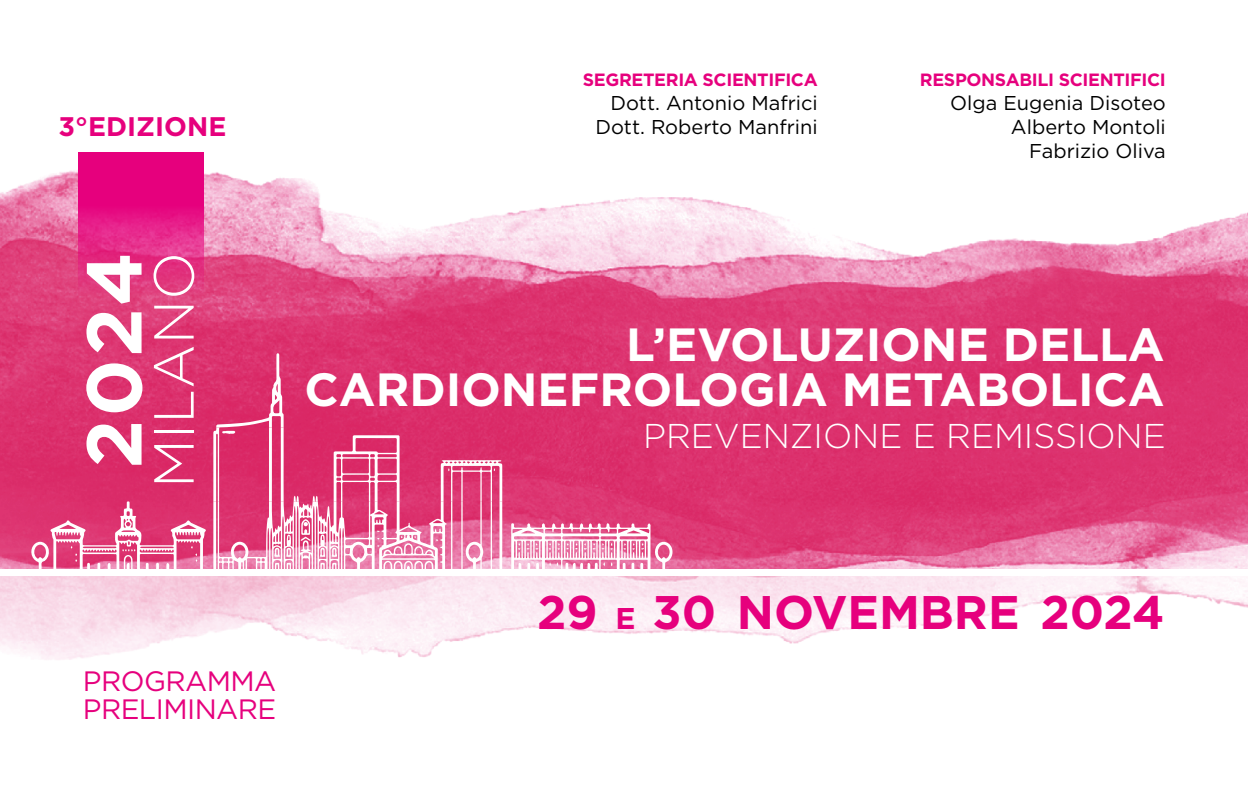
<style>
.page{position:relative;width:1248px;height:794px;background:#fff}
.page>*{position:absolute;margin:0;border:0;box-sizing:border-box;transform-origin:0 0}
.t1{font:300 56.2px "Gotham";color:#fff}
.t2{font:700 47px "Gotham";color:#e6007d}
.t3{font:700 46.4px/44.4px "Gotham";color:#fff;text-align:right}
.t4{font:300 34.4px "Gotham";color:#fff}
.t5{font:28px/28px "Gotham";letter-spacing:-.02em;color:#e6007d}
.t6{font:700 26.8px "Gotham";color:#e6007d}
.t7{font:20px/24px "Gotham";color:#000;text-align:right}
.t8{font:700 17.8px "Gotham";letter-spacing:-.02em;color:#e6007d}
.s1{font-size:30px}
</style>
<div class="page">
<img style="left:0;top:152px;width:1247px;height:417px">
<svg style="left:0;top:576px;width:1247px;height:84px"></svg>
<svg style="left:78px;top:153px;width:125px;height:143px;background:#e51782"></svg>
<svg style="left:86px;top:256px;width:56px;height:167px"></svg>
<svg style="left:26px;top:423px;width:655px;height:146px;background:#e15285"></svg>
<svg style="left:127px;top:353px;width:375px;height:216px;background:#e15385"></svg>
<svg style="left:222px;top:431px;width:13px;height:3px"></svg>
<svg style="left:191px;top:546px;width:6px;height:16px"></svg>
<svg style="left:71px;top:546px;width:6px;height:16px"></svg>
<svg style="left:122px;top:549px;width:13px;height:2px"></svg>
<svg style="left:549px;top:562px;width:9px;height:4px"></svg>
<svg style="left:526px;top:543px;width:3px;height:6px"></svg>
<svg style="left:601px;top:543px;width:3px;height:6px"></svg>
<svg style="left:535px;top:543px;width:3px;height:6px"></svg>
<svg style="left:610px;top:543px;width:3px;height:7px"></svg>
<svg style="left:548px;top:543px;width:3px;height:7px"></svg>
<svg style="left:632px;top:543px;width:3px;height:7px"></svg>
<svg style="left:566px;top:543px;width:3px;height:6px"></svg>
<svg style="left:641px;top:543px;width:3px;height:6px"></svg>
<svg style="left:575px;top:543px;width:2px;height:6px"></svg>
<svg style="left:584px;top:543px;width:11px;height:6px"></svg>
<svg style="left:557px;top:543px;width:3px;height:7px"></svg>
<svg style="left:518px;top:543px;width:2px;height:7px"></svg>
<svg style="left:623px;top:543px;width:3px;height:7px"></svg>
<svg style="left:274px;top:548px;width:6px;height:9px"></svg>
<svg style="left:286px;top:548px;width:5px;height:9px"></svg>
<svg style="left:320px;top:548px;width:5px;height:9px"></svg>
<svg style="left:331px;top:548px;width:6px;height:9px"></svg>
<svg style="left:301px;top:519px;width:9px;height:22px"></svg>
<p class="t8" style="left:583px;top:68px;width:236px">SEGRETERIA SCIENTIFICA</p>
<p class="t7" style="left:610px;top:91px;width:209px">Dott. Antonio Mafrici</p>
<h3 class="t6" style="left:59px;top:109px;width:169px">3°EDIZIONE</h3>
<p class="t7" style="left:595px;top:115px;width:224px">Dott. Roberto Manfrini</p>
<p class="t8" style="left:919px;top:68px;width:247px">RESPONSABILI SCIENTIFICI</p>
<p class="t7" style="left:950px;top:91px;width:217px">Olga Eugenia Disoteo<br>Alberto Montoli<br>Fabrizio Oliva</p>
<h1 class="t1" style="left:138px;top:488px;width:237px;rotate:-90deg">MILANO</h1>
<h3 class="t3" style="left:304px;top:322px;width:861px">L’EVOLUZIONE DELLA<br>CARDIONEFROLOGIA METABOLICA</h3>
<h3 class="t4" style="left:643px;top:413px;width:524px">PREVENZIONE E REMISSIONE</h3>
<h3 class="t5" style="left:83px;top:666px;width:195px">PROGRAMMA<br>PRELIMINARE</h3>
<h2 class="t2" style="left:537px;top:581px;width:629px">29 <span class="s1">E</span> 30 NOVEMBRE 2024</h2>
</div>
